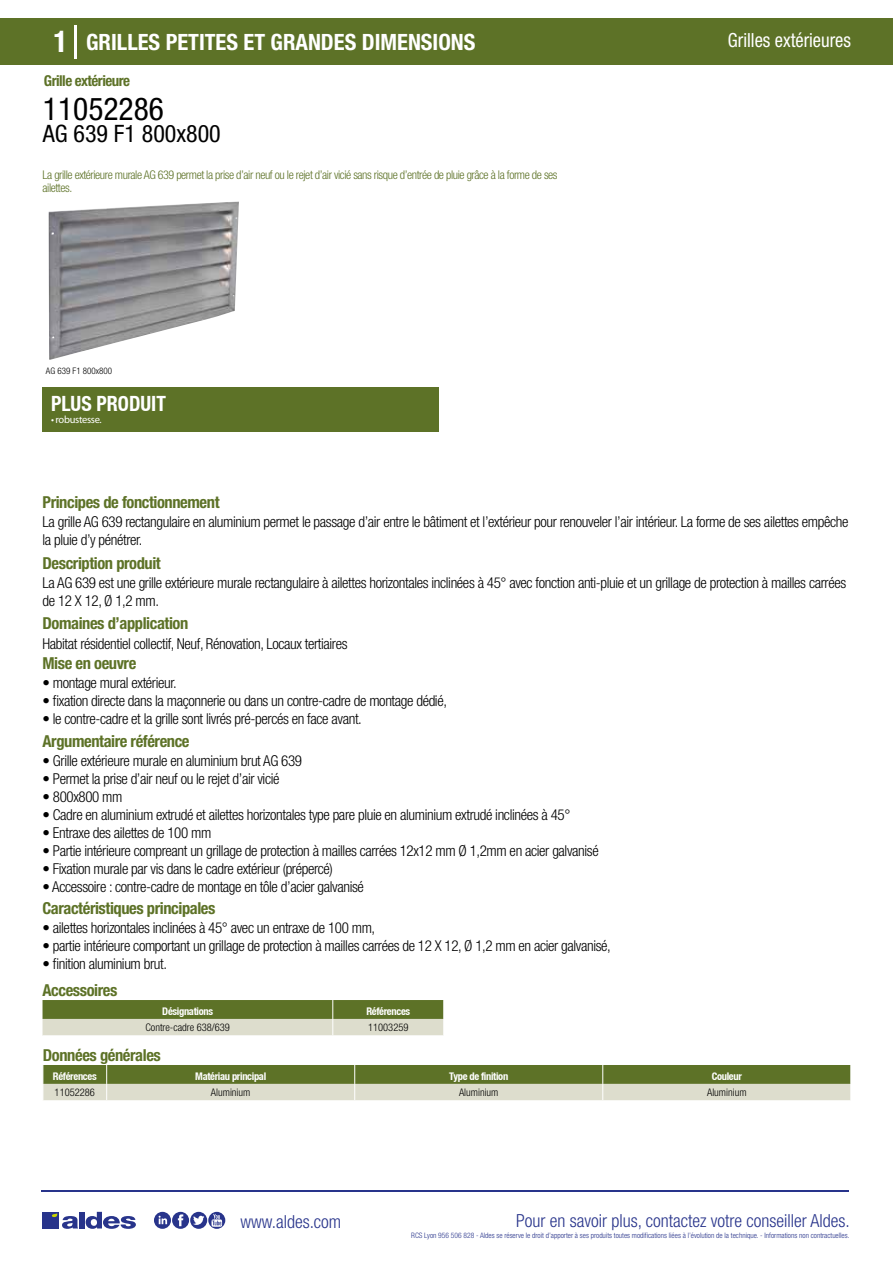
<style>
.page{position:relative;width:893px;height:1263px;background:#fff}
.page>*{position:absolute;margin:0;border:0;box-sizing:border-box;transform-origin:0 0}
.t1{font:condensed 31.5px "Helvetica Neue LT Std";color:#000}
.t2{font:condensed 24px "Helvetica Neue LT Std";color:#000}
.t3{font:700 condensed 22.5px "Helvetica Neue LT Std";color:#fff}
.t4{font:700 condensed 21px "Helvetica Neue";color:#fff;scale:.95 1}
.t5{font:condensed 19.5px "Helvetica Neue LT Std";color:#fff;scale:.95 1}
.t6{font:300 condensed 18px "Helvetica Neue";color:#28348b}
.t7{font:700 condensed 16.5px "Helvetica Neue LT Std";letter-spacing:-.025em;color:#5d7227}
.t8{font:300 condensed 15px/18px "Helvetica Neue LT Std";letter-spacing:-.025em;color:#000}
.t9{font:700 condensed 15px "Helvetica Neue LT Std";letter-spacing:-.035em;color:#5d7227}
.t10{font:300 condensed 12px/13.5px "Helvetica Neue LT Std";letter-spacing:-.035em;color:#5d7227}
.t11{font:700 condensed 10.5px "Helvetica Neue";letter-spacing:-.03em;color:#fff}
.t12{font:300 condensed 10.5px "Helvetica Neue";color:#000}
.t13{font:10.5px "Myriad Pro";letter-spacing:-.03em;color:#fff}
.t14{font:300 condensed 9px "Helvetica Neue";color:#000}
.t15{font:300 condensed 7.5px "Helvetica Neue";color:#28348b}
.s1{font-size:30px}
</style>
<div class="page">
<div style="left:0;top:18px;width:893px;height:46px;background:#5d7227"></div>
<div style="left:43px;top:387px;width:396px;height:45px;background:#5d7227"></div>
<hr style="left:74px;top:25px;width:2px;height:33px;background:#fff">
<svg style="left:48px;top:201px;width:191px;height:159px"></svg>
<svg style="left:43px;top:1000px;width:401px;height:36px;background:#9aa577"></svg>
<svg style="left:43px;top:1065px;width:808px;height:36px;background:#9ba677"></svg>
<hr style="left:41px;top:1190px;width:808px;height:1px;background:#28348b">
<svg style="left:154px;top:1212px;width:71px;height:17px"></svg>
<div style="left:42px;top:1212px;width:17px;height:16px;background:#28348b"></div>
<div style="left:79px;top:1212px;width:5px;height:16px;background:#28348b"></div>
<svg style="left:86px;top:1212px;width:50px;height:17px"></svg>
<svg style="left:52px;top:1213px;width:26px;height:16px"></svg>
<h3 class="t3" style="left:54px;top:28px;width:423px"><span class="s1">1</span> GRILLES PETITES ET GRANDES DIMENSIONS</h3>
<h3 class="t5" style="left:728px;top:29px;width:131px">Grilles extérieures</h3>
<p class="t9" style="left:44px;top:71px;width:88px">Grille extérieure</p>
<h1 class="t1" style="left:43px;top:91px;width:122px">11052286</h1>
<h2 class="t2" style="left:43px;top:120px;width:179px">AG 639 F1 800x800</h2>
<p class="t10" style="left:43px;top:167px;width:517px">La grille extérieure murale AG 639 permet la prise d’air neuf ou le rejet d’air vicié sans risque d’entrée de pluie grâce à la forme de ses ailettes.</p>
<p class="t14" style="left:46px;top:365px;width:68px">AG 639 F1 800x800</p>
<p class="t14" style="left:46px;top:365px;width:44px">Grille AG 639</p>
<h3 class="t4" style="left:51px;top:391px;width:122px">PLUS PRODUIT</h3>
<p class="t13" style="left:51px;top:413px;width:52px">• robustesse.</p>
<p class="t7" style="left:43px;top:492px;width:179px">Principes de fonctionnement</p>
<p class="t8" style="left:43px;top:513px;width:808px">La grille AG 639 rectangulaire en aluminium permet le passage d’air entre le bâtiment et l’extérieur pour renouveler l’air intérieur. La forme de ses ailettes empêche la pluie d’y pénétrer.</p>
<p class="t8" style="left:43px;top:573px;width:805px">La AG 639 est une grille extérieure murale rectangulaire à ailettes horizontales inclinées à 45° avec fonction anti-pluie et un grillage de protection à mailles carrées de 12 X 12, Ø 1,2 mm.</p>
<p class="t8" style="left:43px;top:634px;width:307px">Habitat résidentiel collectif, Neuf, Rénovation, Locaux tertiaires</p>
<p class="t8" style="left:43px;top:674px;width:136px">• montage mural extérieur.</p>
<p class="t8" style="left:43px;top:692px;width:406px">• fixation directe dans la maçonnerie ou dans un contre-cadre de montage dédié,</p>
<p class="t8" style="left:43px;top:710px;width:321px">• le contre-cadre et la grille sont livrés pré-percés en face avant.</p>
<p class="t7" style="left:43px;top:553px;width:120px">Description produit</p>
<p class="t7" style="left:43px;top:613px;width:147px">Domaines d’application</p>
<p class="t7" style="left:43px;top:653px;width:95px">Mise en oeuvre</p>
<p class="t7" style="left:43px;top:731px;width:149px">Argumentaire référence</p>
<p class="t8" style="left:43px;top:751px;width:261px">• Grille extérieure murale en aluminium brut AG 639</p>
<p class="t8" style="left:43px;top:769px;width:238px">• Permet la prise d’air neuf ou le rejet d’air vicié</p>
<p class="t8" style="left:43px;top:787px;width:81px">• 800x800 mm</p>
<p class="t8" style="left:43px;top:805px;width:529px">• Cadre en aluminium extrudé et ailettes horizontales type pare pluie en aluminium extrudé inclinées à 45°</p>
<p class="t8" style="left:43px;top:823px;width:170px">• Entraxe des ailettes de 100 mm</p>
<p class="t8" style="left:43px;top:841px;width:558px">• Partie intérieure compreant un grillage de protection à mailles carrées 12x12 mm Ø 1,2mm en acier galvanisé</p>
<p class="t8" style="left:43px;top:859px;width:292px">• Fixation murale par vis dans le cadre extérieur (prépercé)</p>
<p class="t8" style="left:43px;top:877px;width:323px">• Accessoire : contre-cadre de montage en tôle d’acier galvanisé</p>
<p class="t7" style="left:43px;top:898px;width:174px">Caractéristiques principales</p>
<p class="t8" style="left:43px;top:918px;width:334px">• ailettes horizontales inclinées à 45° avec un entraxe de 100 mm,</p>
<p class="t8" style="left:43px;top:936px;width:570px">• partie intérieure comportant un grillage de protection à mailles carrées de 12 X 12, Ø 1,2 mm en acier galvanisé,</p>
<p class="t8" style="left:43px;top:954px;width:126px">• finition aluminium brut.</p>
<p class="t7" style="left:43px;top:980px;width:76px">Accessoires</p>
<p class="t11" style="left:162px;top:1004px;width:52px">Désignations</p>
<p class="t11" style="left:366px;top:1004px;width:45px">Références</p>
<p class="t12" style="left:145px;top:1022px;width:86px">Contre-cadre 638/639</p>
<p class="t12" style="left:368px;top:1022px;width:42px">11003259</p>
<p class="t7" style="left:43px;top:1045px;width:119px">Données générales</p>
<p class="t11" style="left:53px;top:1069px;width:45px">Références</p>
<p class="t11" style="left:195px;top:1069px;width:72px">Matériau principal</p>
<p class="t11" style="left:449px;top:1069px;width:60px">Type de finition</p>
<p class="t11" style="left:712px;top:1069px;width:32px">Couleur</p>
<p class="t12" style="left:55px;top:1086px;width:42px">11052286</p>
<p class="t12" style="left:211px;top:1086px;width:41px">Aluminium</p>
<p class="t12" style="left:459px;top:1086px;width:41px">Aluminium</p>
<p class="t12" style="left:707px;top:1086px;width:41px">Aluminium</p>
<p class="t6" style="left:240px;top:1211px;width:102px">www.aldes.com</p>
<p class="t6" style="left:516px;top:1211px;width:335px">Pour en savoir plus, contactez votre conseiller Aldes.</p>
<p class="t15" style="left:411px;top:1230px;width:440px">RCS Lyon 956 506 828 - Aldes se réserve le droit d’apporter à ses produits toutes modifications liées à l’évolution de la technique. - Informations non contractuelles.</p>
</div>
